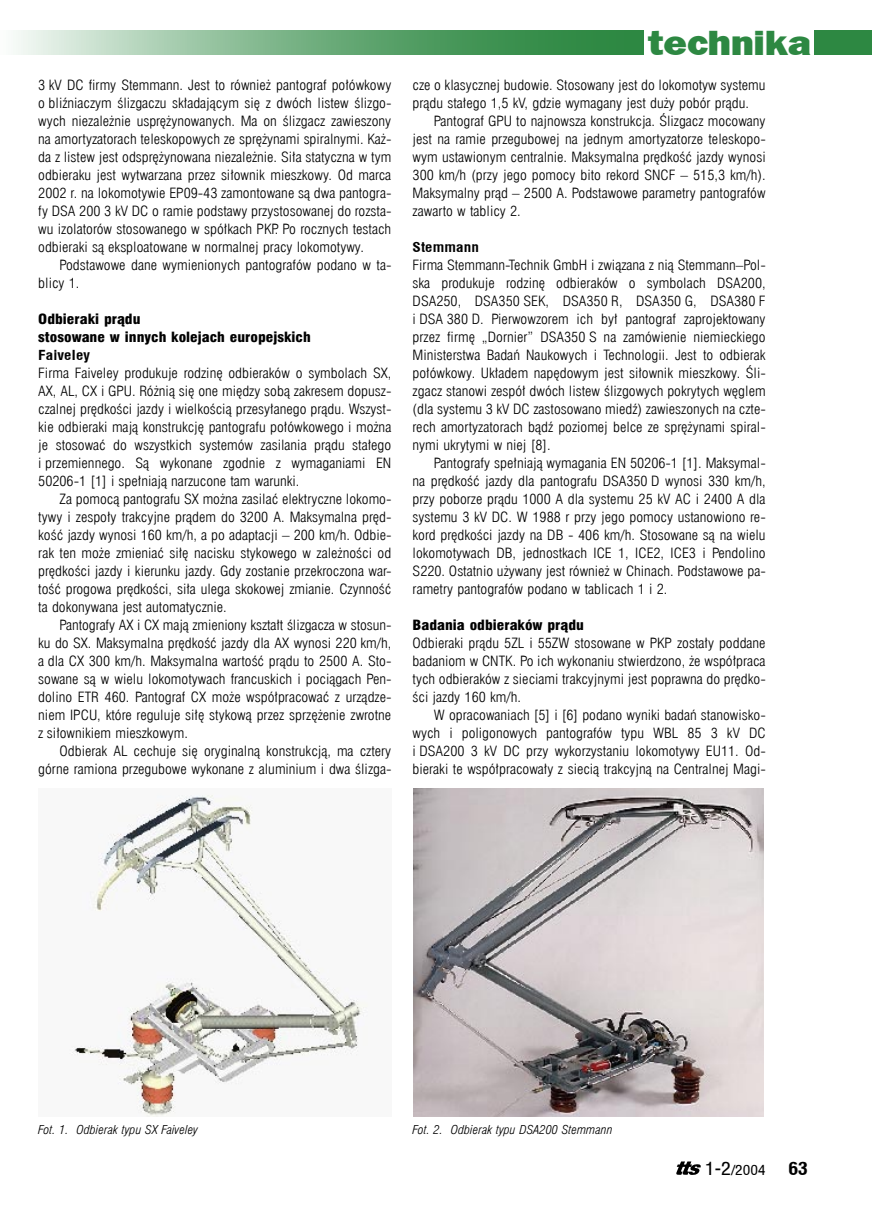
<style>
.page{position:relative;width:872px;height:1212px;background:#fff}
.page>*{position:absolute;margin:0;border:0;box-sizing:border-box;transform-origin:0 0}
.t1{font:36px "Frankfurt Goth Hvypl";color:#2d8842;scale:1.1 1}
.t2{font:700 18px "Switzerland Condpl";color:#000;scale:1.1 1}
.tekst{font:13.8px/18px "Swis 721 Lt Cn EU Normal";color:#000;text-align:justify;scale:1.1 1}
.tekst0{font:13.8px/18px "Swis 721 Lt Cn EU Normal";color:#000;text-align:justify;scale:1.1 1}
.tytuł1{font:13.8px "Swis 721 Blk Cn EU Normal";color:#000;scale:1.1 1}
.tytuł2{font:700 13.8px "Switzerland Condpl";color:#000;scale:1.1 1}
.t3{font:13.8px "Switzerland Condpl";color:#000;scale:1.1 1}
.podpis{font:12px "Swis 721 Lt Cn EU Italic";color:#000;scale:1.1 1}
.s1{font-size:18px}
</style>
<div class="page">
<div style="left:814px;top:30px;width:58px;height:25px;background:#2d8842"></div>
<svg style="left:16px;top:30px;width:627px;height:25px;background:#77b284"></svg>
<svg style="left:676px;top:1161px;width:25px;height:14px"></svg>
<img style="left:414px;top:789px;width:349px;height:327px">
<img style="left:72px;top:795px;width:296px;height:321px">
<p class="tekst" style="left:38px;top:76px;width:322px">3 kV DC firmy Stemmann. Jest to również pantograf połówkowy o bliźniaczym ślizgaczu składającym się z dwóch listew ślizgo&shy;wych niezależnie usprężynowanych. Ma on ślizgacz zawieszony na amortyzatorach teleskopowych ze sprężynami spiralnymi. Każ&shy;da z listew jest odsprężynowana niezależnie. Siła statyczna w tym odbieraku jest wytwarzana przez siłownik mieszkowy. Od marca 2002 r. na lokomotywie EP09-43 zamontowane są dwa pantogra&shy;fy DSA 200 3 kV DC o ramie podstawy przystosowanej do rozsta&shy;wu izolatorów stosowanego w spółkach PKP. Po rocznych testach odbieraki są eksploatowane w normalnej pracy lokomotywy.</p>
<p class="tekst" style="left:38px;top:256px;width:322px;text-indent:21px">Podstawowe dane wymienionych pantografów podano w ta&shy;blicy 1.</p>
<p class="tytuł1" style="left:38px;top:310px;width:95px">Odbieraki prądu</p>
<p class="tytuł1" style="left:38px;top:328px;width:249px">stosowane w innych kolejach europejskich</p>
<p class="tytuł2" style="left:38px;top:347px;width:49px">Faiveley</p>
<p class="tekst0" style="left:38px;top:364px;width:322px">Firma Faiveley produkuje rodzinę odbieraków o symbolach SX, AX, AL, CX i GPU. Różnią się one między sobą zakresem dopusz&shy;czalnej prędkości jazdy i wielkością przesyłanego prądu. Wszyst&shy;kie odbieraki mają konstrukcję pantografu połówkowego i można je stosować do wszystkich systemów zasilania prądu stałego i przemiennego. Są wykonane zgodnie z wymaganiami EN 50206-1 [1] i spełniają narzucone tam warunki.</p>
<p class="tekst" style="left:38px;top:490px;width:322px;text-indent:21px">Za pomocą pantografu SX można zasilać elektryczne lokomo&shy;tywy i zespoły trakcyjne prądem do 3200 A. Maksymalna pręd&shy;kość jazdy wynosi 160 km/h, a po adaptacji – 200 km/h. Odbie&shy;rak ten może zmieniać siłę nacisku stykowego w zależności od prędkości jazdy i kierunku jazdy. Gdy zostanie przekroczona war&shy;tość progowa prędkości, siła ulega skokowej zmianie. Czynność ta dokonywana jest automatycznie.</p>
<p class="tekst" style="left:38px;top:616px;width:322px;text-indent:21px">Pantografy AX i CX mają zmieniony kształt ślizgacza w stosun&shy;ku do SX. Maksymalna prędkość jazdy dla AX wynosi 220 km/h, a dla CX 300 km/h. Maksymalna wartość prądu to 2500 A. Sto&shy;sowane są w wielu lokomotywach francuskich i pociągach Pen&shy;dolino ETR 460. Pantograf CX może współpracować z urządze&shy;niem IPCU, które reguluje siłę stykową przez sprzężenie zwrotne z siłownikiem mieszkowym.</p>
<p class="tekst" style="left:38px;top:742px;width:322px;text-align:right">Odbierak AL cechuje się oryginalną konstrukcją, ma cztery górne ramiona przegubowe wykonane z aluminium i dwa ślizga-</p>
<h1 class="t1" style="left:648px;top:21px;width:149px">technika</h1>
<p class="tekst" style="left:412px;top:76px;width:322px">cze o klasycznej budowie. Stosowany jest do lokomotyw systemu prądu stałego 1,5 kV, gdzie wymagany jest duży pobór prądu.</p>
<p class="tekst" style="left:412px;top:112px;width:322px;text-indent:21px">Pantograf GPU to najnowsza konstrukcja. Ślizgacz mocowany jest na ramie przegubowej na jednym amortyzatorze teleskopo&shy;wym ustawionym centralnie. Maksymalna prędkość jazdy wynosi 300 km/h (przy jego pomocy bito rekord SNCF – 515,3 km/h).<br>Maksymalny prąd – 2500 A. Podstawowe parametry pantografów zawarto w tablicy 2.</p>
<p class="tytuł2" style="left:412px;top:239px;width:62px">Stemmann</p>
<p class="tekst0" style="left:412px;top:256px;width:322px">Firma Stemmann-Technik GmbH i związana z nią Stemmann–Pol&shy;ska produkuje rodzinę odbieraków o symbolach DSA200, DSA250, DSA350 SEK, DSA350 R, DSA350 G, DSA380 F i DSA 380 D. Pierwowzorem ich był pantograf zaprojektowany przez firmę „Dornier” DSA350 S na zamówienie niemieckiego Ministerstwa Badań Naukowych i Technologii. Jest to odbierak połówkowy. Układem napędowym jest siłownik mieszkowy. Śli&shy;zgacz stanowi zespół dwóch listew ślizgowych pokrytych węglem (dla systemu 3 kV DC zastosowano miedź) zawieszonych na czte&shy;rech amortyzatorach bądź poziomej belce ze sprężynami spiral&shy;nymi ukrytymi w niej [8].</p>
<p class="tekst" style="left:412px;top:454px;width:322px;text-indent:21px">Pantografy spełniają wymagania EN 50206-1 [1]. Maksymal&shy;na prędkość jazdy dla pantografu DSA350 D wynosi 330 km/h, przy poborze prądu 1000 A dla systemu 25 kV AC i 2400 A dla systemu 3 kV DC. W 1988 r przy jego pomocy ustanowiono re&shy;kord prędkości jazdy na DB - 406 km/h. Stosowane są na wielu lokomotywach DB, jednostkach ICE 1, ICE2, ICE3 i Pendolino S220. Ostatnio używany jest również w Chinach. Podstawowe pa&shy;rametry pantografów podano w tablicach 1 i 2.</p>
<p class="tytuł1" style="left:412px;top:616px;width:157px">Badania odbieraków prądu</p>
<p class="tekst0" style="left:412px;top:634px;width:322px">Odbieraki prądu 5ZL i 55ZW stosowane w PKP zostały poddane badaniom w CNTK. Po ich wykonaniu stwierdzono, że współpraca tych odbieraków z sieciami trakcyjnymi jest poprawna do prędko&shy;ści jazdy 160 km/h.</p>
<p class="tekst" style="left:412px;top:706px;width:322px;text-indent:21px">W opracowaniach [5] i [6] podano wyniki badań stanowisko&shy;wych i poligonowych pantografów typu WBL 85 3 kV DC i DSA200 3 kV DC przy wykorzystaniu lokomotywy EU11. Od&shy;bieraki te współpracowały z siecią trakcyjną na Centralnej Magi-</p>
<p class="podpis" style="left:38px;top:1122px;width:147px">Fot. 1. Odbierak typu SX Faiveley</p>
<p class="podpis" style="left:412px;top:1122px;width:183px">Fot. 2. Odbierak typu DSA200 Stemmann</p>
<p class="t3" style="left:705px;top:1160px;width:57px"><span class="s1">1-2</span>/2004</p>
<h2 class="t2" style="left:788px;top:1157px;width:19px">63</h2>
</div>
